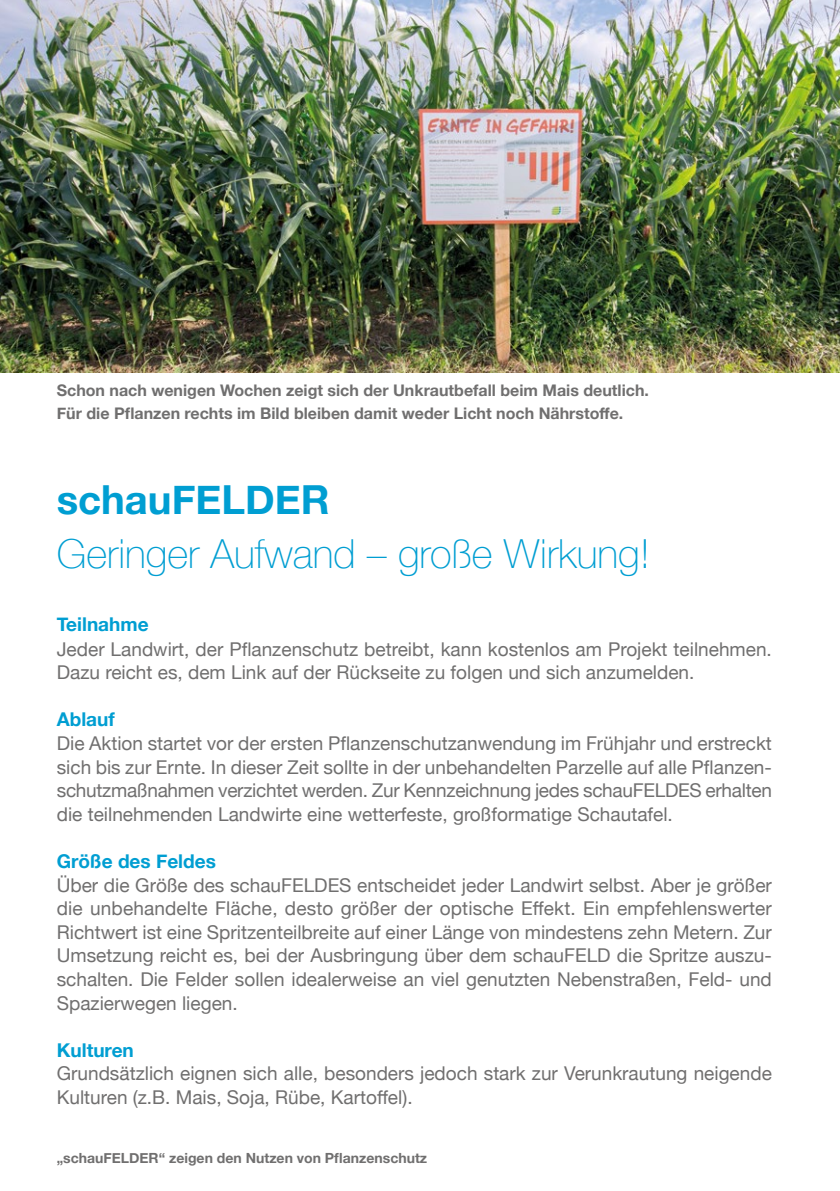
<style>
.page{position:relative;width:840px;height:1191px;background:#fff}
.page>*{position:absolute;margin:0;border:0;box-sizing:border-box;transform-origin:0 0}
.HEADLINE{font:100 40px/54px "Helvetica Neue";color:#009ed2}
.Body{font:19px/23.6px "Helvetica Neue";color:#706f6f}
.Body-2{font:700 19px "Helvetica Neue";color:#009ed2}
.HEADLINE-2{font:700 19px "Helvetica Neue";color:#009ed2}
.Body-3{font:700 16px/23.6px "Helvetica Neue";color:#706f6f}
.t1{font:700 14px "Helvetica Neue";color:#706f6f}
.s1{font-weight:700}
</style>
<div class="page">
<img style="left:0;top:0;width:839px;height:372px">
<p class="Body-3" style="left:57px;top:379px;width:593px">Schon nach wenigen Wochen zeigt sich der Unkrautbefall beim Mais deutlich.<br>Für die Pflanzen rechts im Bild bleiben damit weder Licht noch Nährstoffe.</p>
<p class="HEADLINE" style="left:57px;top:471px;width:594px"><span class="s1">schauFELDER<br></span>Geringer Aufwand – große Wirkung!</p>
<p class="HEADLINE-2" style="left:57px;top:609px;width:93px">Teilnahme</p>
<p class="Body" style="left:57px;top:638px;width:716px">Jeder Landwirt, der Pflanzenschutz betreibt, kann kostenlos am Projekt teilnehmen.<br>Dazu reicht es, dem Link auf der Rückseite zu folgen und sich anzumelden.</p>
<p class="Body-2" style="left:57px;top:704px;width:60px">Ablauf</p>
<p class="Body" style="left:57px;top:732px;width:716px;text-align:justify">Die Aktion startet vor der ersten Pflanzenschutzanwendung im Frühjahr und erstreckt sich bis zur Ernte. In dieser Zeit sollte in der unbehandelten Parzelle auf alle Pflanzen&shy;schutzmaßnahmen verzichtet werden. Zur Kennzeichnung jedes schauFELDES erhalten die teilnehmenden Landwirte eine wetterfeste, großformatige Schautafel.</p>
<p class="Body-2" style="left:57px;top:846px;width:161px">Größe des Feldes</p>
<p class="Body" style="left:57px;top:874px;width:716px;text-align:justify">Über die Größe des schauFELDES entscheidet jeder Landwirt selbst. Aber je größer die unbehandelte Fläche, desto größer der optische Effekt. Ein empfehlenswerter Richtwert ist eine Spritzenteilbreite auf einer Länge von mindestens zehn Metern. Zur Umsetzung reicht es, bei der Ausbringung über dem schauFELD die Spritze auszu&shy;schalten. Die Felder sollen idealerweise an viel genutzten Nebenstraßen, Feld- und Spazierwegen liegen.</p>
<p class="Body-2" style="left:57px;top:1035px;width:79px">Kulturen</p>
<p class="Body" style="left:57px;top:1063px;width:716px">Grundsätzlich eignen sich alle, besonders jedoch stark zur Verunkrautung neigende<br>Kulturen (z.B. Mais, Soja, Rübe, Kartoffel).</p>
<p class="t1" style="left:57px;top:1146px;width:372px">„schauFELDER“ zeigen den Nutzen von Pflanzenschutz</p>
</div>
